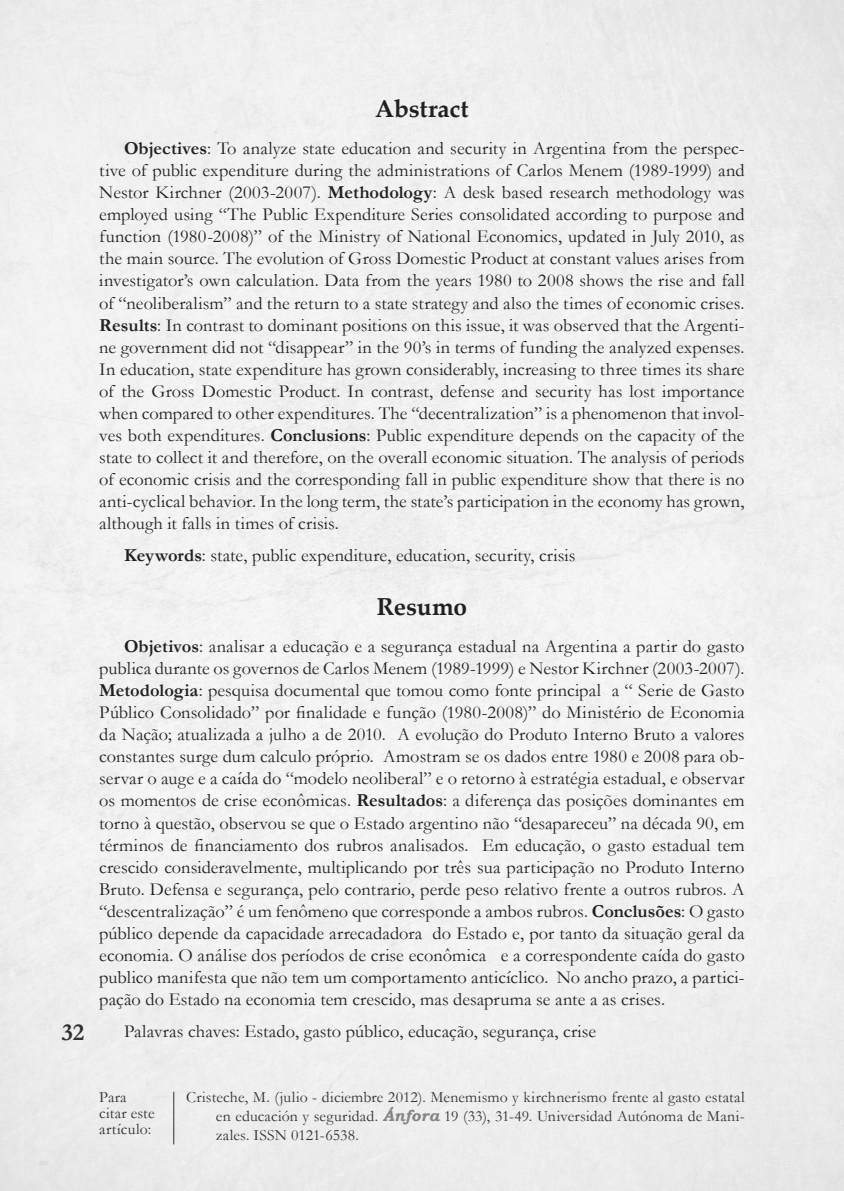
<style>
.page{position:relative;width:844px;height:1191px;background:#fff}
.page>*{position:absolute;margin:0;border:0;box-sizing:border-box;transform-origin:0 0}
.Título_1{font:700 24.5px "Palatino Linotype";letter-spacing:-.005em;color:#231f20}
.t1{font:700 24.5px "Garamond";color:#231f20}
.t2{font:18.38px/22.1px "Garamond";letter-spacing:.005em;color:#231f20;text-align:justify}
.t3{font:15.75px/18.9px "Garamond";letter-spacing:.01em;color:#231f20;text-align:justify}
.s1{font-weight:700}
.s2{font-family:"Bookman Old Style";font-weight:700;font-style:italic;color:#808285}
</style>
<div class="page">
<div style="left:0;top:0;width:843px;height:1191px;background:#f0f0f0"></div>
<p class="t1" style="left:61px;top:1015px;width:24px">32</p>
<p class="Título_1" style="left:375px;top:91px;width:95px">Abstract</p>
<p class="t2" style="left:99px;top:137px;width:646px;text-indent:25px"><span class="s1">Objectives</span>: To analyze state education and security in Argentina from the perspec&shy;tive of public expenditure during the administrations of Carlos Menem (1989-1999) and Nestor Kirchner (2003-2007). <span class="s1">Methodology</span>: A desk based research methodology was employed using “The Public Expenditure Series consolidated according to purpose and function (1980-2008)” of the Ministry of National Economics, updated in July 2010, as the main source. The evolution of Gross Domestic Product at constant values arises from investigator’s own calculation. Data from the years 1980 to 2008 shows the rise and fall of “neoliberalism” and the return to a state strategy and also the times of economic crises.<br><span class="s1">Results</span>: In contrast to dominant positions on this issue, it was observed that the Argenti&shy;ne government did not “disappear” in the 90’s in terms of funding the analyzed expenses.<br>In education, state expenditure has grown considerably, increasing to three times its share of the Gross Domestic Product. In contrast, defense and security has lost importance when compared to other expenditures. The “decentralization” is a phenomenon that invol&shy;ves both expenditures. <span class="s1">Conclusions</span>: Public expenditure depends on the capacity of the state to collect it and therefore, on the overall economic situation. The analysis of periods of economic crisis and the corresponding fall in public expenditure show that there is no anti-cyclical behavior. In the long term, the state’s participation in the economy has grown, although it falls in times of crisis.</p>
<p class="t2" style="left:124px;top:544px;width:453px"><span class="s1">Keywords</span>: state, public expenditure, education, security, crisis</p>
<p class="Título_1" style="left:376px;top:589px;width:92px">Resumo</p>
<p class="t2" style="left:99px;top:635px;width:646px;text-indent:25px"><span class="s1">Objetivos</span>: analisar a educação e a segurança estadual na Argentina a partir do gasto publica durante os governos de Carlos Menem (1989-1999) e Nestor Kirchner (2003-2007).<br><span class="s1">Metodologia</span>: pesquisa documental que tomou como fonte principal a “ Serie de Gasto Público Consolidado” por finalidade e função (1980-2008)” do Ministério de Economia da Nação; atualizada a julho a de 2010. A evolução do Produto Interno Bruto a valores constantes surge dum calculo próprio. Amostram se os dados entre 1980 e 2008 para ob&shy;servar o auge e a caída do “modelo neoliberal” e o retorno à estratégia estadual, e observar os momentos de crise econômicas. <span class="s1">Resultados</span>: a diferença das posições dominantes em torno à questão, observou se que o Estado argentino não “desapareceu” na década 90, em términos de financiamento dos rubros analisados. Em educação, o gasto estadual tem crescido consideravelmente, multiplicando por três sua participação no Produto Interno Bruto. Defensa e segurança, pelo contrario, perde peso relativo frente a outros rubros. A “descentralização” é um fenômeno que corresponde a ambos rubros. <span class="s1">Conclusões</span>: O gasto público depende da capacidade arrecadadora do Estado e, por tanto da situação geral da economia. O análise dos períodos de crise econômica e a correspondente caída do gasto publico manifesta que não tem um comportamento anticíclico. No ancho prazo, a partici&shy;pação do Estado na economia tem crescido, mas desapruma se ante a as crises.</p>
<p class="t2" style="left:124px;top:1019px;width:473px">Palavras chaves: Estado, gasto público, educação, segurança, crise</p>
<p class="t3" style="left:99px;top:1088px;width:57px;line-height:15.8px;text-align:left">Para citar este artículo:</p>
<p class="t3" style="left:216px;top:1087px;width:530px;text-indent:-30px">Cristeche, M. (julio - diciembre 2012). Menemismo y kirchnerismo frente al gasto estatal en educación y seguridad. <span class="s2">Ánfora</span> 19 (33), 31-49. Universidad Autónoma de Mani&shy;zales. ISSN 0121-6538.</p>
</div>
